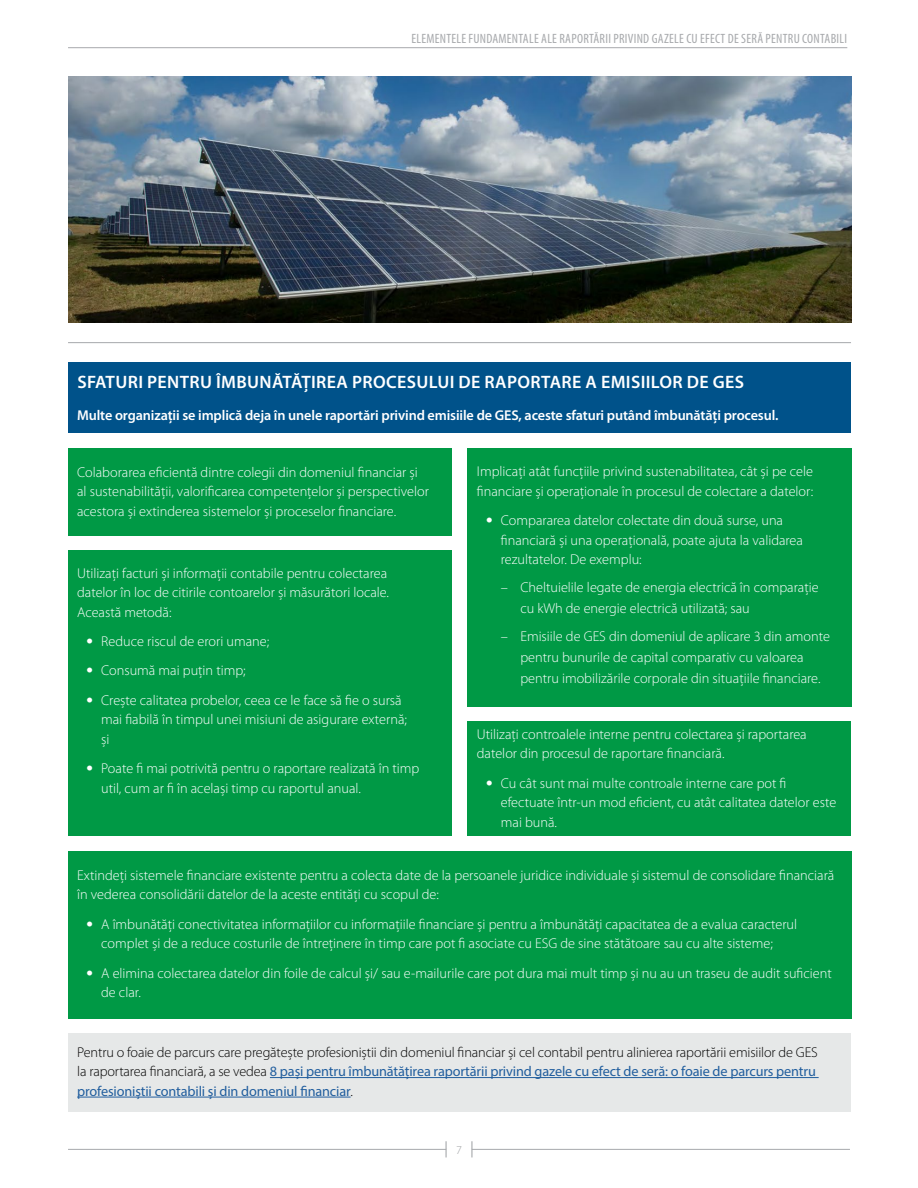
<style>
.page{position:relative;width:918px;height:1188px;background:#fff}
.page>*{position:absolute;margin:0;border:0;box-sizing:border-box;transform-origin:0 0}
.t1{font:600 18px "Myriad Pro";letter-spacing:.02em;color:#fff}
.t2{font:300 14.25px/19.5px "Myriad Pro";color:#fff}
.t3{font:300 14.25px/19.5px "Myriad Pro";letter-spacing:-.01em;color:#000}
.t4{font:600 14.25px "Myriad Pro";letter-spacing:-.01em;color:#fff}
.t5{font:condensed 13.5px "Myriad Pro";letter-spacing:.02em;color:#a7a9ac}
.t6{font:300 12px "Myriad Pro";color:#9d9fa2}
.s1{font-family:"Frutiger LT Std";font-weight:400}
.s2{font-weight:400;color:#215e9e}
</style>
<div class="page">
<hr style="left:68px;top:1149px;width:782px;height:1px;background:#a7a9ac">
<div style="left:446px;top:1148px;width:26px;height:5px;background:#fff;border-radius:3px"></div>
<hr style="left:68px;top:47px;width:779px;height:1px;background:#a7a9ac">
<svg style="left:471px;top:1141px;width:1px;height:16px"></svg>
<svg style="left:446px;top:1141px;width:1px;height:16px"></svg>
<div style="left:68px;top:363px;width:783px;height:70px;background:#00528a"></div>
<div style="left:68px;top:551px;width:384px;height:285px;background:#009945"></div>
<div style="left:467px;top:448px;width:385px;height:258px;background:#009945"></div>
<div style="left:467px;top:721px;width:384px;height:115px;background:#009945"></div>
<div style="left:68px;top:851px;width:784px;height:167px;background:#009945"></div>
<div style="left:68px;top:448px;width:384px;height:88px;background:#009945"></div>
<img style="left:68px;top:77px;width:783px;height:246px">
<hr style="left:68px;top:342px;width:783px;height:1px;background:#a6a8ab">
<div style="left:68px;top:1033px;width:783px;height:78px;background:#e6e8e8"></div>
<hr style="left:270px;top:1077px;width:549px;height:1px;background:#215e9e">
<hr style="left:77px;top:1097px;width:274px;height:1px;background:#215e9e">
<p class="t5" style="left:411px;top:30px;width:437px">ELEMENTELE FUNDAMENTALE ALE RAPORTĂRII PRIVIND GAZELE CU EFECT DE SERĂ PENTRU CONTABILI</p>
<p class="t1" style="left:77px;top:370px;width:668px">SFATURI PENTRU ÎMBUNĂTĂȚIREA PROCESULUI DE RAPORTARE A EMISIILOR DE GES</p>
<p class="t4" style="left:77px;top:406px;width:703px">Multe organizații se implică deja în unele raportări privind emisiile de GES, aceste sfaturi putând îmbunătăți procesul.</p>
<p class="t2" style="left:77px;top:462px;width:353px">Colaborarea eficientă dintre colegii din domeniul financiar și al sustenabilității, valorificarea competențelor și perspectivelor acestora și extinderea sistemelor și proceselor financiare.</p>
<p class="t2" style="left:77px;top:563px;width:313px">Utilizați facturi și informații contabile pentru colectarea datelor în loc de citirile contoarelor și măsurători locale.<br>Această metodă:</p>
<p class="t2" style="left:86px;top:631px;width:185px"><span class="s1">•</span> Reduce riscul de erori umane;</p>
<p class="t2" style="left:86px;top:661px;width:161px"><span class="s1">•</span> Consumă mai puțin timp;</p>
<p class="t2" style="left:101px;top:690px;width:307px;text-indent:-15px"><span class="s1">•</span> Crește calitatea probelor, ceea ce le face să fie o sursă mai fiabilă în timpul unei misiuni de asigurare externă; și</p>
<p class="t2" style="left:101px;top:759px;width:320px;text-indent:-15px"><span class="s1">•</span> Poate fi mai potrivită pentru o raportare realizată în timp util, cum ar fi în același timp cu raportul anual.</p>
<p class="t2" style="left:477px;top:462px;width:338px">Implicați atât funcțiile privind sustenabilitatea, cât și pe cele financiare și operaționale în procesul de colectare a datelor:</p>
<p class="t2" style="left:501px;top:511px;width:304px;text-indent:-15px"><span class="s1">•</span> Compararea datelor colectate din două surse, una financiară și una operațională, poate ajuta la validarea rezultatelor. De exemplu:</p>
<p class="t2" style="left:520px;top:577px;width:300px;line-height:21px;text-indent:-19px">– Cheltuielile legate de energia electrică în comparație cu kWh de energie electrică utilizată; sau</p>
<p class="t2" style="left:520px;top:626px;width:311px;line-height:21px;text-indent:-19px">– Emisiile de GES din domeniul de aplicare 3 din amonte pentru bunurile de capital comparativ cu valoarea pentru imobilizările corporale din situațiile financiare.</p>
<p class="t2" style="left:477px;top:724px;width:331px">Utilizați controalele interne pentru colectarea și raportarea datelor din procesul de raportare financiară.</p>
<p class="t2" style="left:501px;top:773px;width:337px;text-indent:-15px"><span class="s1">•</span> Cu cât sunt mai multe controale interne care pot fi efectuate într-un mod eficient, cu atât calitatea datelor este mai bună.</p>
<p class="t2" style="left:77px;top:865px;width:759px">Extindeți sistemele financiare existente pentru a colecta date de la persoanele juridice individuale și sistemul de consolidare financiară în vederea consolidării datelor de la aceste entități cu scopul de:</p>
<p class="t2" style="left:101px;top:914px;width:698px;text-indent:-15px"><span class="s1">•</span> A îmbunătăți conectivitatea informațiilor cu informațiile financiare și pentru a îmbunătăți capacitatea de a evalua caracterul complet și de a reduce costurile de întreținere în timp care pot fi asociate cu ESG de sine stătătoare sau cu alte sisteme;</p>
<p class="t2" style="left:101px;top:963px;width:732px;text-indent:-15px"><span class="s1">•</span> A elimina colectarea datelor din foile de calcul și/ sau e-mailurile care pot dura mai mult timp și nu au un traseu de audit suficient de clar.</p>
<p class="t3" style="left:77px;top:1042px;width:742px">Pentru o foaie de parcurs care pregătește profesioniștii din domeniul financiar și cel contabil pentru alinierea raportării emisiilor de GES la raportarea financiară, a se vedea <span class="s2">8 pași pentru îmbunătățirea raportării privind gazele cu efect de seră: o foaie de parcurs pentru profesioniștii contabili și din domeniul financiar</span>.</p>
<p class="t6" style="left:456px;top:1143px;width:7px">7</p>
</div>
